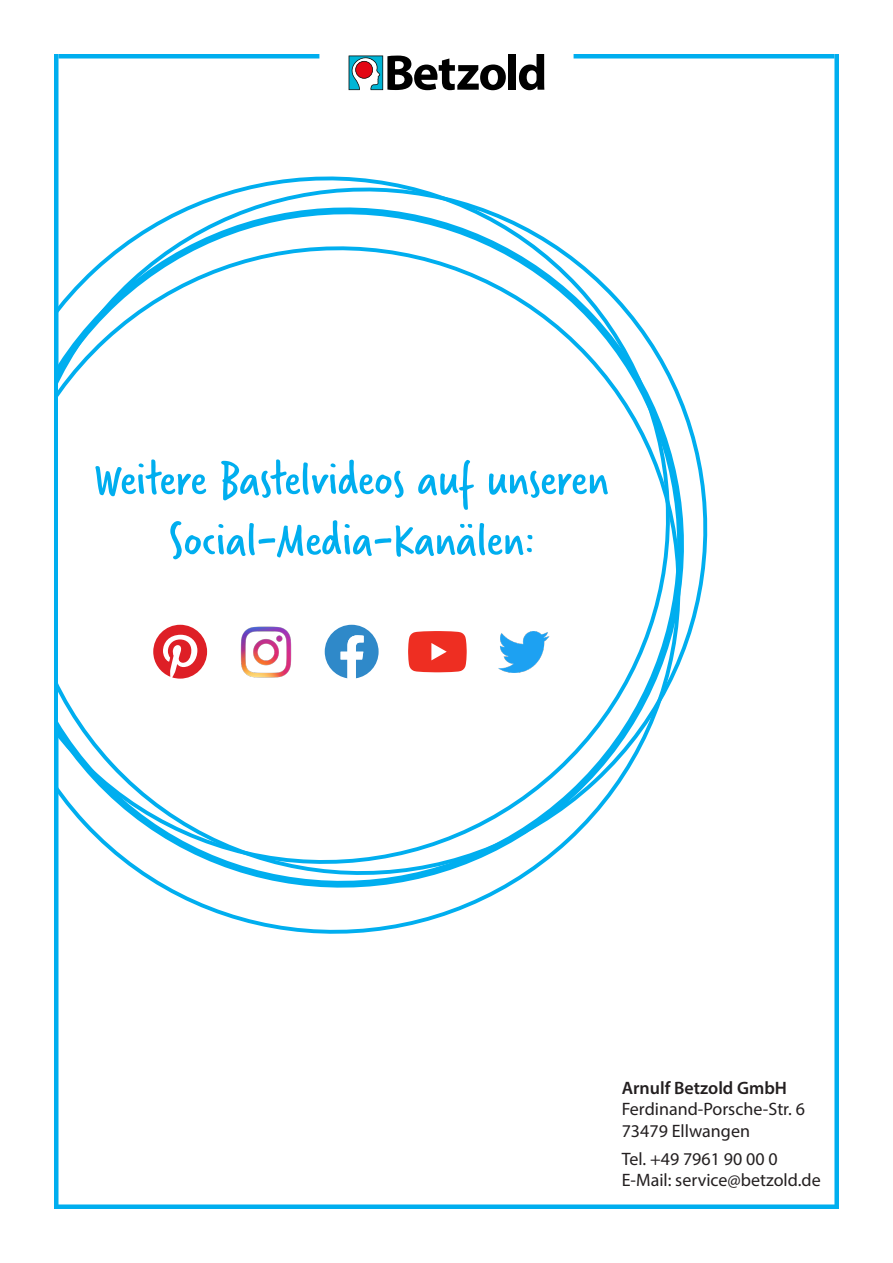
<style>
.page{position:relative;width:893px;height:1263px;background:#fff}
.page>*{position:absolute;margin:0;border:0;box-sizing:border-box;transform-origin:0 0}
.t1{font:50.4px/60.6px "Verveine";color:#00aeef;text-align:center}
.t2{font:18px/21.6px "Myriad Pro";color:#231f20}
.t3{font:600 18px "Myriad Pro";color:#231f20}
</style>
<div class="page">
<div style="left:58px;top:54px;width:261px;height:5px;background:#00aeef"></div>
<div style="left:574px;top:54px;width:260px;height:5px;background:#00aeef"></div>
<hr style="left:54px;top:54px;width:4px;height:1155px;background:#00aeef">
<div style="left:834px;top:54px;width:5px;height:1155px;background:#00aeef"></div>
<div style="left:54px;top:1204px;width:783px;height:5px;background:#00aeef"></div>
<svg style="left:58px;top:171px;width:428px;height:38px"></svg>
<svg style="left:58px;top:209px;width:650px;height:762px"></svg>
<svg style="left:325px;top:625px;width:54px;height:54px"></svg>
<img style="left:237px;top:625px;width:58px;height:54px">
<svg style="left:153px;top:625px;width:54px;height:54px"></svg>
<svg style="left:408px;top:631px;width:59px;height:41px;background:#ef463b"></svg>
<img style="left:494px;top:625px;width:58px;height:54px">
<svg style="left:349px;top:56px;width:157px;height:34px"></svg>
<div style="left:508px;top:54px;width:8px;height:36px;background:#000"></div>
<svg style="left:519px;top:54px;width:25px;height:36px"></svg>
<h1 class="t1" style="left:94px;top:449px;width:516px">Weitere Bastelvideos auf unseren<br>Social-Media-Kanälen:</h1>
<p class="t3" style="left:622px;top:1076px;width:167px">Arnulf Betzold GmbH</p>
<p class="t2" style="left:622px;top:1098px;width:185px">Ferdinand-Porsche-Str. 6<br>73479 Ellwangen</p>
<p class="t2" style="left:622px;top:1147px;width:200px">Tel. +49 7961 90 00 0<br>E-Mail: service@betzold.de</p>
</div>
